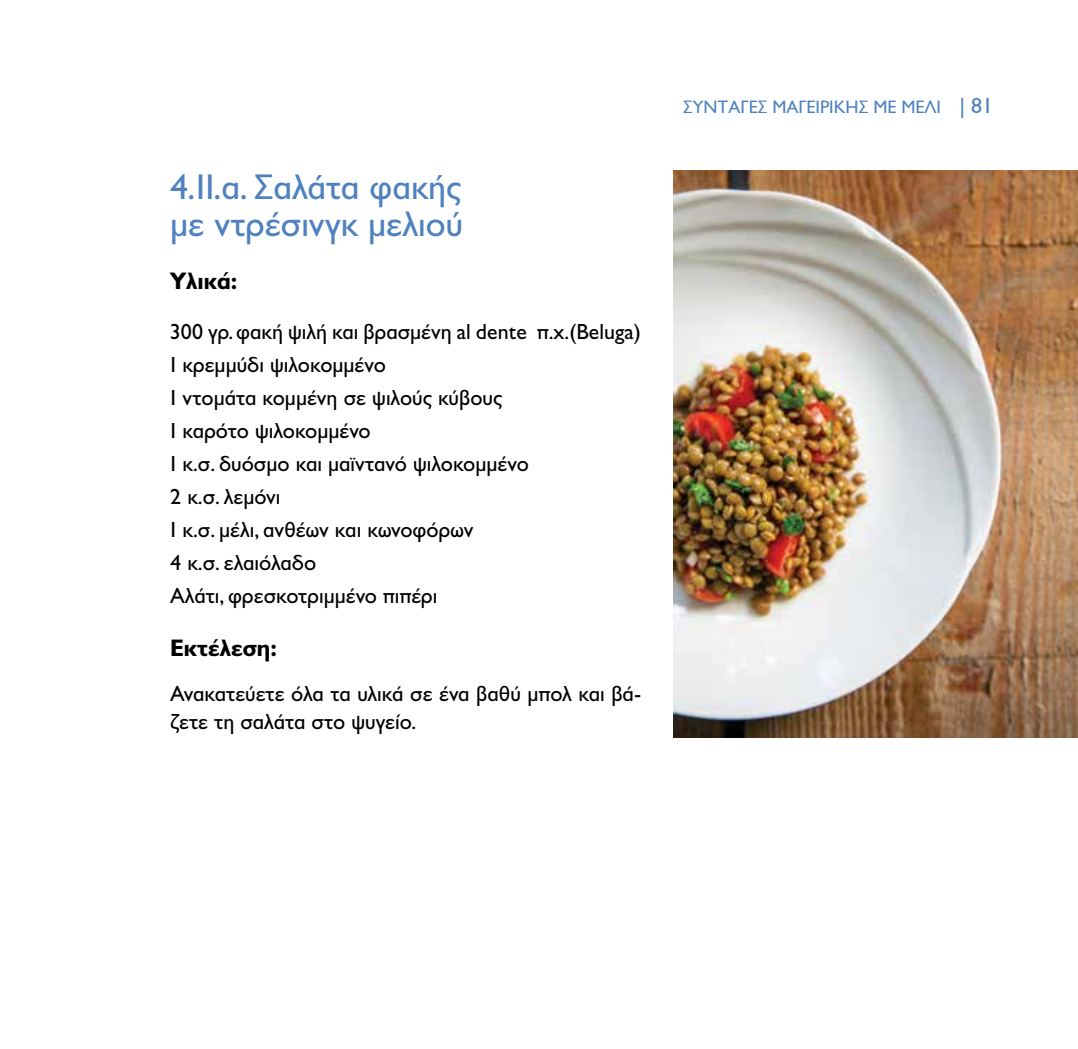
<style>
.page{position:relative;width:1078px;height:1049px;background:#fff}
.page>*{position:absolute;margin:0;border:0;box-sizing:border-box;transform-origin:0 0}
.t1{font:36px/37.4px "Gill Sans Hel";color:#4e81be}
.t2{font:700 24px "Gill Sans Hel";color:#000}
.t3{font:22px/33px "Gill Sans Hel";color:#000}
.t4{font:18px "CF Jeckyl";color:#4e81be}
.s1{font-size:22px}
</style>
<div class="page">
<img style="left:673px;top:170px;width:404px;height:567px">
<h1 class="t1" style="left:170px;top:169px;width:294px">4.11.α. Σαλάτα φακής με ντρέσινγκ μελιού</h1>
<p class="t2" style="left:170px;top:269px;width:69px">Υλικά:</p>
<p class="t3" style="left:170px;top:316px;width:472px">300 γρ. φακή ψιλή και βρασμένη al dente π.χ.(Beluga)<br>1 κρεμμύδι ψιλοκομμένο<br>1 ντομάτα κομμένη σε ψιλούς κύβους<br>1 καρότο ψιλοκομμένο<br>1 κ.σ. δυόσμο και μαϊντανό ψιλοκομμένο<br>2 κ.σ. λεμόνι<br>1 κ.σ. μέλι, ανθέων και κωνοφόρων<br>4 κ.σ. ελαιόλαδο<br>Αλάτι, φρεσκοτριμμένο πιπέρι</p>
<p class="t2" style="left:170px;top:636px;width:108px">Εκτέλεση:</p>
<p class="t3" style="left:170px;top:680px;width:472px;line-height:28px">Ανακατεύετε όλα τα υλικά σε ένα βαθύ μπολ και βά&shy;ζετε τη σαλάτα στο ψυγείο.</p>
<p class="t4" style="left:683px;top:94px;width:311px">ΣΥΝΤΑΓΕΣ ΜΑΓΕΙΡΙΚΗΣ ΜΕ ΜΕΛΙ <span class="s1">| 81</span></p>
</div>
